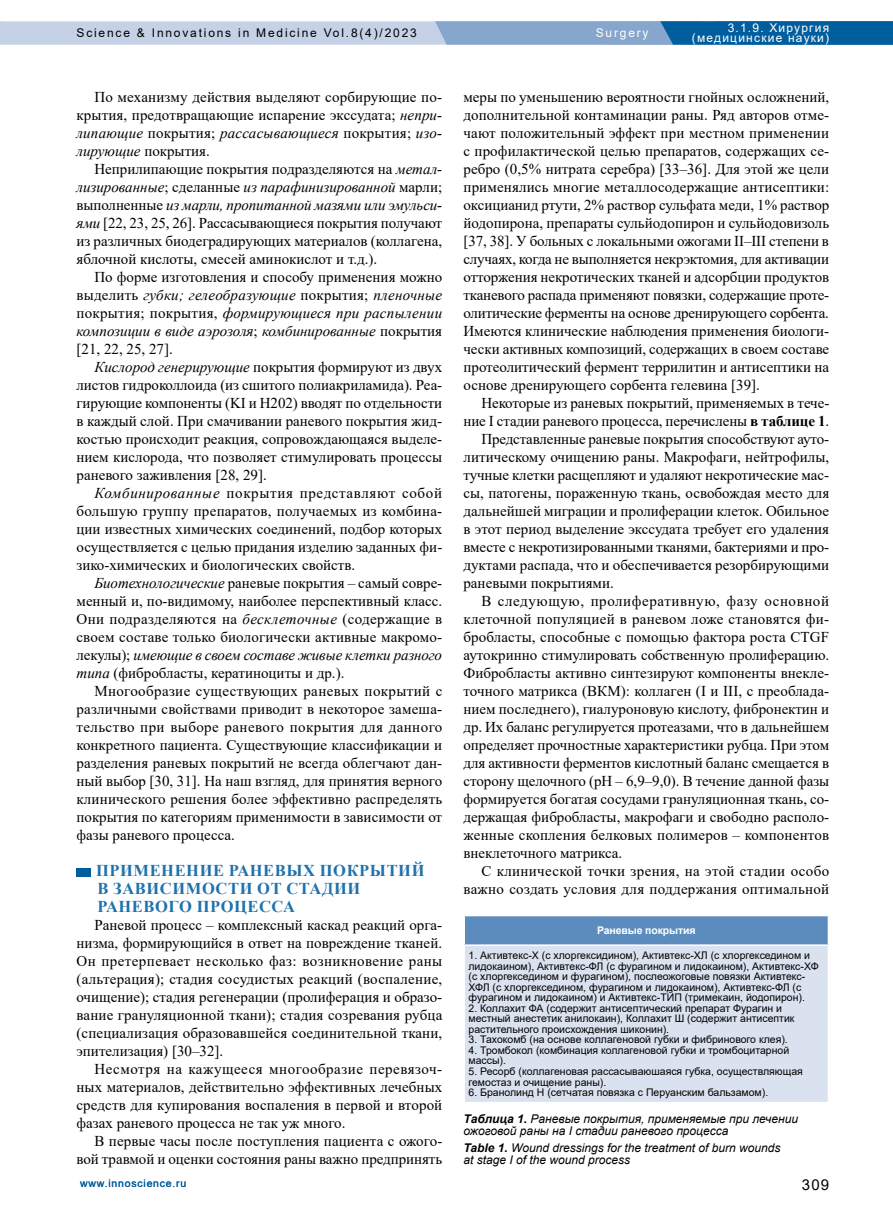
<style>
.page{position:relative;width:893px;height:1225px;background:#fff}
.page>*{position:absolute;margin:0;border:0;box-sizing:border-box;transform-origin:0 0}
.t1{font:700 16.5px/18px "Times New Roman";letter-spacing:.035em;color:#1f72ac}
.t2{font:15px/18px "Times New Roman";color:#000;text-align:justify}
.t3{font:15px "Times New Roman";letter-spacing:.02em;color:#000}
.t4{font:15px "Times New Roman";letter-spacing:.04em;color:#000}
.t5{font:15px "Arial";color:#000}
.t6{font:italic 12px/12px "Arial";color:#000}
.t7{font:12px "Arial";letter-spacing:.15em;color:#000}
.t8{font:12px/10.5px "Arial";letter-spacing:.1em;color:#fff;text-align:right}
.t9{font:12px "Arial";letter-spacing:.15em;color:#fff}
.t10{font:10.5px/10.5px "Arial";color:#000}
.t11{font:10.5px "Arial";letter-spacing:.075em;color:#005e9e}
.t12{font:700 10.5px "Arial";letter-spacing:-.01em;color:#fff}
.s1{font-style:italic}
.s2{font-weight:700}
</style>
<div class="page">
<svg style="left:0;top:21px;width:893px;height:24px;background:#84aace"></svg>
<div style="left:77px;top:868px;width:14px;height:8px;background:#005e9e"></div>
<div style="left:464px;top:915px;width:364px;height:30px;background:#5c8bbd"></div>
<div style="left:464px;top:945px;width:364px;height:157px;background:#dbe2ef"></div>
<hr style="left:463px;top:915px;width:366px;height:1px;background:#fff">
<hr style="left:463px;top:916px;width:2px;height:28px;background:#fff">
<hr style="left:463px;top:944px;width:366px;height:2px;background:#fff">
<hr style="left:463px;top:946px;width:2px;height:156px;background:#fff">
<p class="t9" style="left:596px;top:25px;width:54px">Surgery</p>
<p class="t8" style="left:692px;top:22px;width:139px">3.1.9. Хирургия (медицинские науки)</p>
<p class="t7" style="left:77px;top:24px;width:342px">Science &amp; Innovations in Medicine Vol.8(4)/2023</p>
<p class="t9" style="left:685px;top:25px;width:54px">Surgery</p>
<p class="t9" style="left:765px;top:25px;width:65px">Хирургия</p>
<p class="t2" style="left:77px;top:88px;width:367px;text-indent:18px">По механизму действия выделяют сорбирующие по&shy;крытия, предотвращающие испарение экссудата; <span class="s1">непри&shy;липающие</span> покрытия; <span class="s1">рассасывающиеся</span> покрытия; <span class="s1">изо&shy;лирующие</span> покрытия.</p>
<p class="t2" style="left:77px;top:160px;width:367px;text-indent:18px">Неприлипающие покрытия подразделяются на <span class="s1">метал&shy;лизированные</span>; сделанные <span class="s1">из парафинизированной</span> марли; выполненные <span class="s1">из марли, пропитанной мазями или эмульси&shy;ями</span> [22, 23, 25, 26]. Рассасывающиеся покрытия получают из различных биодеградирующих материалов (коллагена, яблочной кислоты, смесей аминокислот и т.д.).</p>
<p class="t2" style="left:76px;top:268px;width:367px;text-indent:18px">По форме изготовления и способу применения можно выделить <span class="s1">губки; гелеобразующие</span> покрытия; <span class="s1">пленочные </span>покрытия; покрытия, <span class="s1">формирующиеся при распылении композиции в виде аэрозоля</span>; <span class="s1">комбинированные</span> покрытия [21, 22, 25, 27].</p>
<p class="t2" style="left:76px;top:358px;width:367px;text-indent:18px"><span class="s1">Кислород генерирующие</span> покрытия формируют из двух листов гидроколлоида (из сшитого полиакриламида). Реа&shy;гирующие компоненты (KI и Н202) вводят по отдельности в каждый слой. При смачивании раневого покрытия жид&shy;костью происходит реакция, сопровождающаяся выделе&shy;нием кислорода, что позволяет стимулировать процессы раневого заживления [28, 29].</p>
<p class="t2" style="left:76px;top:484px;width:367px;text-indent:18px"><span class="s1">Комбинированные</span> покрытия представляют собой большую группу препаратов, получаемых из комбина&shy;ции известных химических соединений, подбор которых осуществляется с целью придания изделию заданных фи&shy;зико-химических и биологических свойств.</p>
<p class="t2" style="left:76px;top:574px;width:367px;text-indent:18px"><span class="s1">Биотехнологические</span> раневые покрытия – самый совре&shy;менный и, по-видимому, наиболее перспективный класс.<br>Они подразделяются на <span class="s1">бесклеточные</span> (содержащие в своем составе только биологически активные макромо&shy;лекулы); <span class="s1">имеющие в своем составе живые клетки разного типа</span> (фибробласты, кератиноциты и др.).</p>
<p class="t2" style="left:76px;top:682px;width:367px;text-indent:18px">Многообразие существующих раневых покрытий с различными свойствами приводит в некоторое замеша&shy;тельство при выборе раневого покрытия для данного конкретного пациента. Существующие классификации и разделения раневых покрытий не всегда облегчают дан&shy;ный выбор [30, 31]. На наш взгляд, для принятия верного клинического решения более эффективно распределять покрытия по категориям применимости в зависимости от фазы раневого процесса.</p>
<p class="t1" style="left:96px;top:861px;width:330px">ПРИМЕНЕНИЕ РАНЕВЫХ ПОКРЫТИЙ<br>В ЗАВИСИМОСТИ ОТ СТАДИИ<br>РАНЕВОГО ПРОЦЕССА</p>
<p class="t2" style="left:77px;top:916px;width:367px;text-indent:18px">Раневой процесс – комплексный каскад реакций орга&shy;низма, формирующийся в ответ на повреждение тканей.<br>Он претерпевает несколько фаз: возникновение раны (альтерация); стадия сосудистых реакций (воспаление, очищение); стадия регенерации (пролиферация и образо&shy;вание грануляционной ткани); стадия созревания рубца (специализация образовавшейся соединительной ткани, эпителизация) [30–32].</p>
<p class="t2" style="left:77px;top:1060px;width:367px;text-indent:18px">Несмотря на кажущееся многообразие перевязоч&shy;ных материалов, действительно эффективных лечебных средств для купирования воспаления в первой и второй фазах раневого процесса не так уж много.</p>
<p class="t2" style="left:77px;top:1132px;width:367px;text-align:right">В первые часы после поступления пациента с ожого&shy;вой травмой и оценки состояния раны важно предпринять</p>
<p class="t11" style="left:80px;top:1176px;width:108px">www.innoscience.ru</p>
<p class="t2" style="left:463px;top:88px;width:367px">меры по уменьшению вероятности гнойных осложнений, дополнительной контаминации раны. Ряд авторов отме&shy;чают положительный эффект при местном применении с профилактической целью препаратов, содержащих се&shy;ребро (0,5% нитрата серебра) [33–36]. Для этой же цели применялись многие металлосодержащие антисептики: оксицианид ртути, 2% раствор сульфата меди, 1% раствор йодопирона, препараты сульйодопирон и сульйодовизоль [37, 38]. У больных с локальными ожогами II–III степени в случаях, когда не выполняется некрэктомия, для активации отторжения некротических тканей и адсорбции продуктов тканевого распада применяют повязки, содержащие проте&shy;олитические ферменты на основе дренирующего сорбента.<br>Имеются клинические наблюдения применения биологи&shy;чески активных композиций, содержащих в своем составе протеолитический фермент террилитин и антисептики на основе дренирующего сорбента гелевина [39].</p>
<p class="t2" style="left:481px;top:394px;width:349px">Некоторые из раневых покрытий, применяемых в тече-</p>
<p class="t2" style="left:463px;top:412px;width:367px">ние I стадии раневого процесса, перечислены <span class="s2">в таблице 1</span>.</p>
<p class="t2" style="left:481px;top:430px;width:349px">Представленные раневые покрытия способствуют ауто-</p>
<p class="t2" style="left:463px;top:448px;width:367px">литическому очищению раны. Макрофаги, нейтрофилы,</p>
<p class="t2" style="left:463px;top:466px;width:367px">тучные клетки расщепляют и удаляют некротические мас-</p>
<p class="t2" style="left:463px;top:484px;width:367px">сы, патогены, пораженную ткань, освобождая место для</p>
<p class="t2" style="left:463px;top:502px;width:367px">дальнейшей миграции и пролиферации клеток. Обильное</p>
<p class="t2" style="left:463px;top:520px;width:367px">в этот период выделение экссудата требует его удаления</p>
<p class="t2" style="left:463px;top:538px;width:367px">вместе с некротизированными тканями, бактериями и про-</p>
<p class="t2" style="left:463px;top:556px;width:367px">дуктами распада, что и обеспечивается резорбирующими</p>
<p class="t2" style="left:463px;top:574px;width:152px">раневыми покрытиями.</p>
<p class="t4" style="left:481px;top:590px;width:349px">В следующую, пролиферативную, фазу основной</p>
<p class="t3" style="left:463px;top:608px;width:367px">клеточной популяцией в раневом ложе становятся фи-</p>
<p class="t2" style="left:463px;top:628px;width:367px">бробласты, способные с помощью фактора роста CTGF</p>
<p class="t2" style="left:463px;top:646px;width:367px">аутокринно стимулировать собственную пролиферацию.</p>
<p class="t2" style="left:463px;top:664px;width:367px">Фибробласты активно синтезируют компоненты внекле-</p>
<p class="t2" style="left:463px;top:682px;width:367px">точного матрикса (ВКМ): коллаген (I и III, c преоблада-</p>
<p class="t2" style="left:463px;top:700px;width:367px">нием последнего), гиалуроновую кислоту, фибронектин и</p>
<p class="t2" style="left:463px;top:718px;width:367px">др. Их баланс регулируется протеазами, что в дальнейшем</p>
<p class="t2" style="left:463px;top:736px;width:367px">определяет прочностные характеристики рубца. При этом</p>
<p class="t2" style="left:463px;top:754px;width:367px">для активности ферментов кислотный баланс смещается в</p>
<p class="t2" style="left:463px;top:772px;width:367px">сторону щелочного (pH – 6,9–9,0). В течение данной фазы</p>
<p class="t2" style="left:463px;top:790px;width:367px">формируется богатая сосудами грануляционная ткань, со-</p>
<p class="t2" style="left:463px;top:808px;width:367px">держащая фибробласты, макрофаги и свободно располо-</p>
<p class="t2" style="left:463px;top:826px;width:367px">женные скопления белковых полимеров – компонентов</p>
<p class="t2" style="left:463px;top:844px;width:160px">внеклеточного матрикса.</p>
<p class="t3" style="left:481px;top:860px;width:349px">С клинической точки зрения, на этой стадии особо</p>
<p class="t3" style="left:463px;top:878px;width:367px">важно создать условия для поддержания оптимальной</p>
<p class="t12" style="left:597px;top:923px;width:100px">Раневые покрытия</p>
<p class="t10" style="left:468px;top:950px;width:352px">1. Активтекс-Х (с хлоргексидином), Активтекс-ХЛ (с хлоргекседином и лидокаином), Активтекс-ФЛ (с фурагином и лидокаином), Активтекс-ХФ (с хлоргекседином и фурагином), послеожоговые повязки Активтекс-ХФЛ (с хлоргекседином, фурагином и лидокаином), Активтекс-ФЛ (с фурагином и лидокаином) и Активтекс-ТЙП (тримекаин, йодопирон).</p>
<p class="t10" style="left:468px;top:1003px;width:328px">2. Коллахит ФА (содержит антисептический препарат Фурагин и местный анестетик анилокаин), Коллахит Ш (содержит антисептик растительного происхождения шиконин).</p>
<p class="t10" style="left:468px;top:1034px;width:321px">3. Тахокомб (на основе коллагеновой губки и фибринового клея).</p>
<p class="t10" style="left:468px;top:1045px;width:322px">4. Тромбокол (комбинация коллагеновой губки и тромбоцитарной массы).</p>
<p class="t10" style="left:468px;top:1066px;width:336px">5. Ресорб (коллагеновая рассасываюшаяся губка, осуществляющая гемостаз и очищение раны).</p>
<p class="t10" style="left:468px;top:1087px;width:301px">6. Бранолинд Н (сетчатая повязка с Перуанским бальзамом).</p>
<p class="t6" style="left:463px;top:1113px;width:336px"><span class="s2">Таблица 1.</span> Раневые покрытия, применяемые при лечении ожоговой раны на I стадии раневого процесса</p>
<p class="t6" style="left:463px;top:1141px;width:319px"><span class="s2">Table 1.</span> Wound dressings for the treatment of burn wounds at stage I of the wound process</p>
<p class="t5" style="left:802px;top:1174px;width:29px">309</p>
</div>
